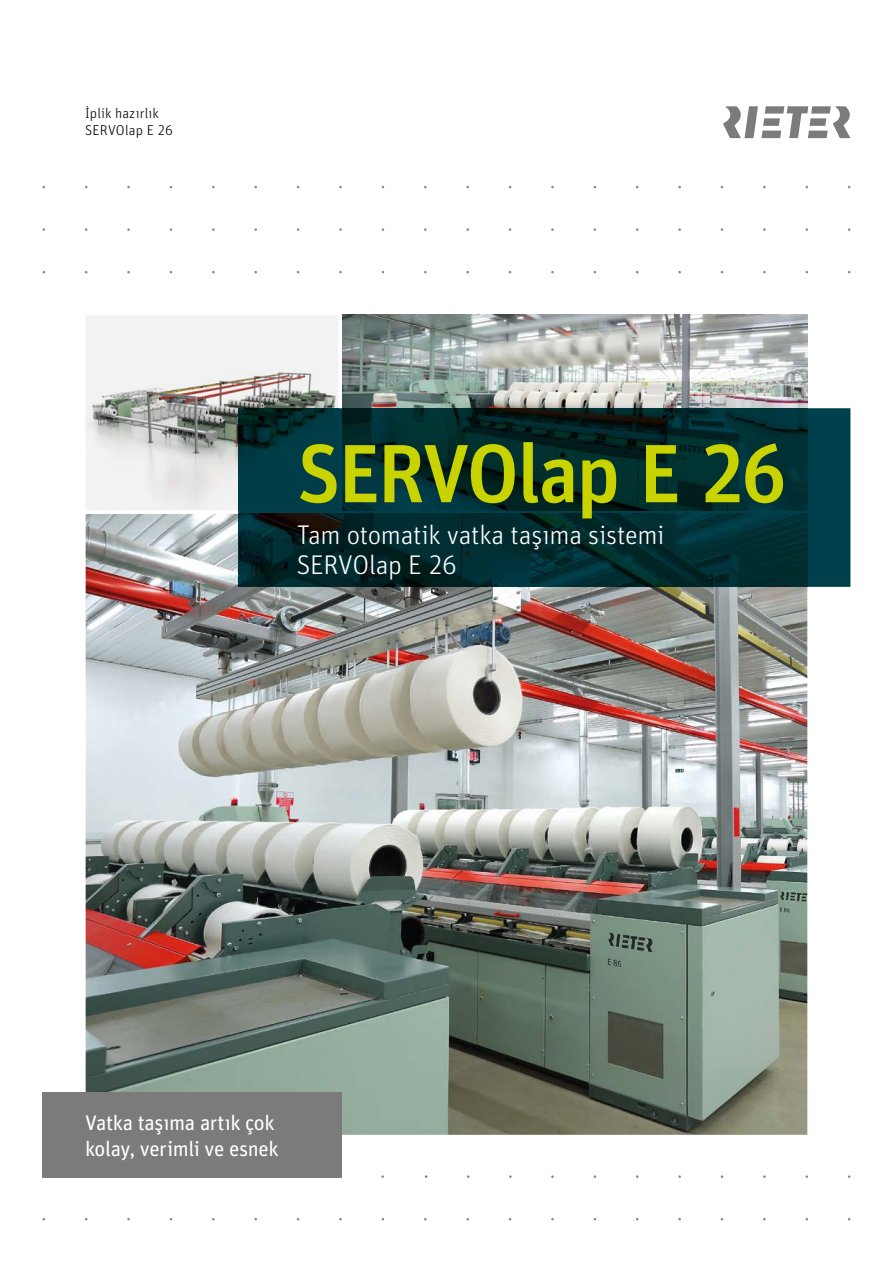
<style>
.page{position:relative;width:893px;height:1263px;background:#fff}
.page>*{position:absolute;margin:0;border:0;box-sizing:border-box;transform-origin:0 0}
.t1{font:500 82.5px "Unit Pro";letter-spacing:-.035em;color:#c8d300}
.t2{font:300 27px/30px "Unit Pro";letter-spacing:-.015em;color:#fff}
.t3{font:21px/25.5px "Unit Pro";letter-spacing:-.02em;color:#fff}
.t4{font:300 14.25px/17.2px "Unit Pro";letter-spacing:.01em;color:#000}
</style>
<div class="page">
<svg style="left:723px;top:106px;width:127px;height:32px"></svg>
<img style="left:86px;top:316px;width:252px;height:194px">
<img style="left:86px;top:514px;width:721px;height:621px">
<img style="left:342px;top:315px;width:466px;height:93px">
<svg style="left:238px;top:408px;width:612px;height:179px;background:#012d30"></svg>
<img style="left:238px;top:408px;width:100px;height:102px">
<img style="left:238px;top:514px;width:569px;height:73px">
<div style="left:43px;top:1093px;width:299px;height:85px;background:#7c7b7b"></div>
<p class="t4" style="left:85px;top:103px;width:90px">İplik hazırlık<br>SERVOlap E 26</p>
<h1 class="t1" style="left:297px;top:412px;width:491px">SERVOlap E 26</h1>
<p class="t2" style="left:297px;top:518px;width:369px">Tam otomatik vatka taşıma sistemi<br>SERVOlap E 26</p>
<p class="t3" style="left:85px;top:1109px;width:195px">Vatka taşıma artık çok kolay, verimli ve esnek</p>
</div>
